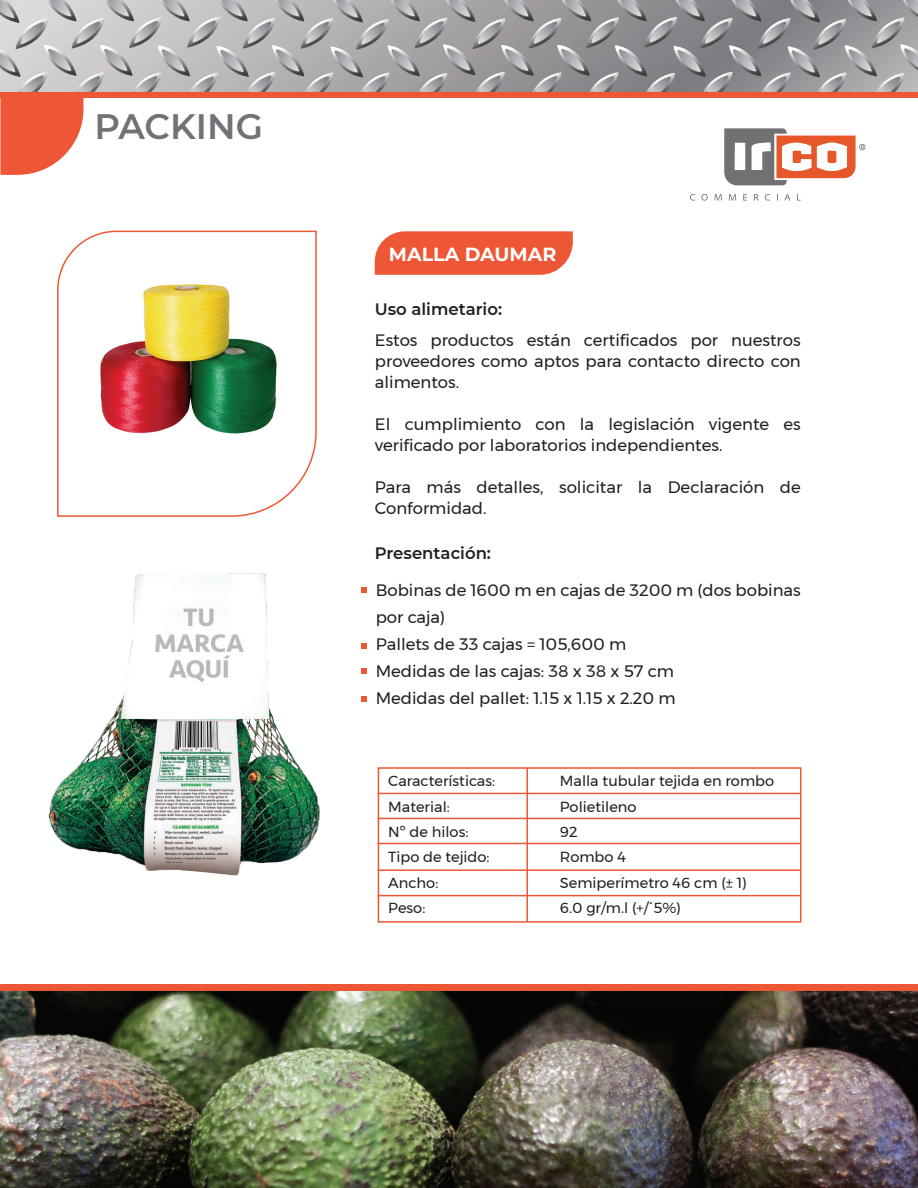
<style>
.page{position:relative;width:918px;height:1188px;background:#fff}
.page>*{position:absolute;margin:0;border:0;box-sizing:border-box;transform-origin:0 0}
.t1{font:600 35.25px "Montserrat";color:#717277}
.t2{font:700 19.05px "Montserrat";color:#fff}
.t3{font:16.5px/21px "Montserrat";color:#231f20}
.t4{font:600 16.5px "Montserrat";color:#231f20}
.t5{font:14.55px/25.5px "Montserrat";color:#231f20}
</style>
<div class="page">
<svg style="left:57px;top:230px;width:260px;height:287px"></svg>
<svg style="left:375px;top:231px;width:198px;height:44px"></svg>
<svg style="left:361px;top:643px;width:6px;height:6px"></svg>
<svg style="left:361px;top:587px;width:6px;height:6px"></svg>
<svg style="left:361px;top:668px;width:6px;height:6px"></svg>
<svg style="left:361px;top:696px;width:6px;height:5px"></svg>
<div style="left:378px;top:767px;width:424px;height:156px;border:2px solid #ee5735"></div>
<hr style="left:526px;top:768px;width:2px;height:154px;background:#ee5735">
<hr style="left:378px;top:793px;width:423px;height:1px;background:#ee5735">
<hr style="left:378px;top:818px;width:423px;height:1px;background:#ee5735">
<hr style="left:378px;top:843px;width:423px;height:1px;background:#ee5735">
<hr style="left:378px;top:869px;width:423px;height:2px;background:#ee5735">
<hr style="left:378px;top:895px;width:423px;height:1px;background:#ee5735">
<img style="left:0;top:992px;width:918px;height:196px">
<div style="left:0;top:984px;width:918px;height:7px;background:#ee5735"></div>
<img style="left:48px;top:573px;width:272px;height:303px">
<svg style="left:690px;top:194px;width:111px;height:7px"></svg>
<svg style="left:0;top:0;width:918px;height:185px"></svg>
<div style="left:1px;top:92px;width:917px;height:6px;background:#ee5735"></div>
<h1 class="t1" style="left:94px;top:101px;width:170px">PACKING</h1>
<p class="t2" style="left:389px;top:240px;width:169px">MALLA DAUMAR</p>
<p class="t4" style="left:375px;top:298px;width:129px">Uso alimetario:</p>
<p class="t3" style="left:375px;top:329px;width:427px;text-align:justify">Estos productos están certificados por nuestros proveedores como aptos para contacto directo con alimentos.</p>
<p class="t3" style="left:375px;top:413px;width:427px">El cumplimiento con la legislación vigente es verificado por laboratorios independientes.</p>
<p class="t3" style="left:375px;top:476px;width:427px">Para más detalles, solicitar la Declaración de<br>Conformidad.</p>
<p class="t4" style="left:375px;top:542px;width:118px">Presentación:</p>
<p class="t3" style="left:376px;top:577px;width:427px;line-height:27px">Bobinas de 1600 m en cajas de 3200 m (dos bobinas por caja)<br>Pallets de 33 cajas = 105,600 m<br>Medidas de las cajas: 38 x 38 x 57 cm<br>Medidas del pallet: 1.15 x 1.15 x 2.20 m</p>
<p class="t5" style="left:388px;top:768px;width:108px">Características:<br>Material:<br>Nº de hilos:<br>Tipo de tejido:<br>Ancho:<br>Peso:</p>
<p class="t5" style="left:560px;top:768px;width:216px">Malla tubular tejida en rombo<br>Polietileno<br>92<br>Rombo 4<br>Semiperímetro 46 cm (± 1)<br>6.0 gr/m.l (+/´5%)</p>
</div>
